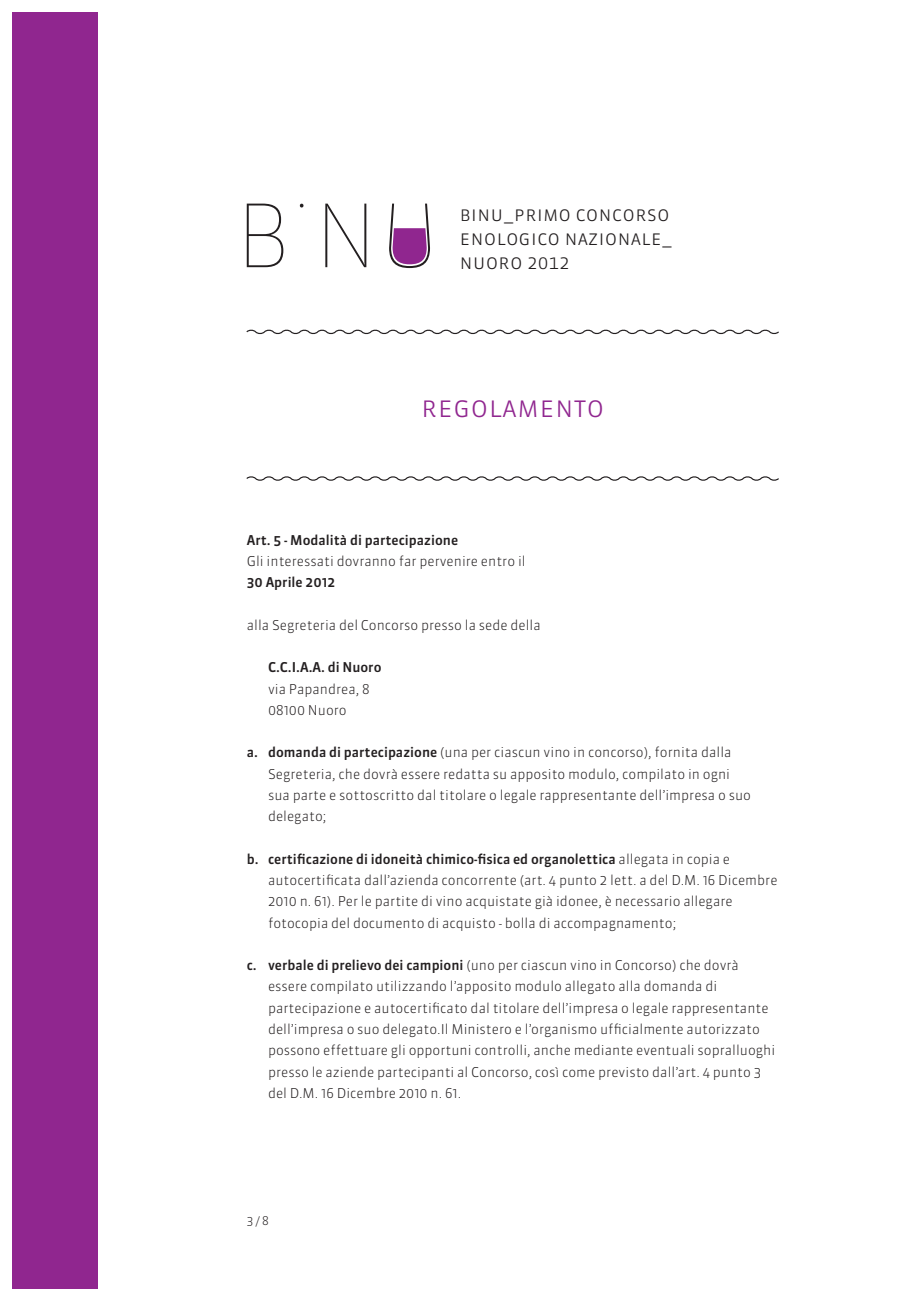
<style>
.page{position:relative;width:919px;height:1302px;background:#fff}
.page>*{position:absolute;margin:0;border:0;box-sizing:border-box;transform-origin:0 0}
.t1{font:30px "Sanuk Light SC";color:#90268f}
.t2{font:21px/24px "Sanuk Light SC";color:#231f20}
.t3{font:300 13.5px/21.3px "Sanuk";color:#231f20}
.t4{font:500 13.5px "Sanuk";color:#231f20}
.t5{font:300 12px "Sanuk";color:#231f20}
.s1{font-weight:500}
</style>
<div class="page">
<svg style="left:247px;top:203px;width:36px;height:64px"></svg>
<svg style="left:325px;top:203px;width:41px;height:64px"></svg>
<svg style="left:389px;top:203px;width:41px;height:65px"></svg>
<svg style="left:246px;top:329px;width:533px;height:6px"></svg>
<svg style="left:246px;top:476px;width:533px;height:5px"></svg>
<div style="left:13px;top:13px;width:85px;height:1275px;background:#90268f"></div>
<h2 class="t2" style="left:459px;top:201px;width:214px">binu_primo concorso enologico nazionale_ nuoro 2012</h2>
<h1 class="t1" style="left:421px;top:389px;width:185px">regolamento</h1>
<p class="t4" style="left:247px;top:531px;width:213px">Art. 5 - Modalità di partecipazione</p>
<p class="t3" style="left:247px;top:550px;width:280px">Gli interessati dovranno far pervenire entro il</p>
<p class="t4" style="left:247px;top:574px;width:90px">30 Aprile 2012</p>
<p class="t3" style="left:247px;top:614px;width:295px">alla Segreteria del Concorso presso la sede della</p>
<p class="t4" style="left:268px;top:659px;width:115px">C.C.I.A.A. di Nuoro</p>
<p class="t3" style="left:268px;top:678px;width:103px">via Papandrea, 8<br>08100 Nuoro</p>
<p class="t3" style="left:268px;top:741px;width:484px;text-indent:-21px"><span class="s1">a. domanda di partecipazione</span> (una per ciascun vino in concorso), fornita dalla Segreteria, che dovrà essere redatta su apposito modulo, compilato in ogni sua parte e sottoscritto dal titolare o legale rappresentante dell’impresa o suo delegato;</p>
<p class="t3" style="left:268px;top:848px;width:511px;text-indent:-21px"><span class="s1">b. certificazione di idoneità chimico-fisica ed organolettica</span> allegata in copia e autocertificata dall’azienda concorrente (art. 4 punto 2 lett. a del D.M. 16 Dicembre 2010 n. 61). Per le partite di vino acquistate già idonee, è necessario allegare fotocopia del documento di acquisto - bolla di accompagnamento;</p>
<p class="t3" style="left:268px;top:954px;width:508px;text-indent:-21px"><span class="s1">c. verbale di prelievo dei campioni</span> (uno per ciascun vino in Concorso) che dovrà essere compilato utilizzando l’apposito modulo allegato alla domanda di partecipazione e autocertificato dal titolare dell’impresa o legale rappresentante dell’impresa o suo delegato.Il Ministero e l’organismo ufficialmente autorizzato possono effettuare gli opportuni controlli, anche mediante eventuali sopralluoghi presso le aziende partecipanti al Concorso, così come previsto dall’art. 4 punto 3 del D.M. 16 Dicembre 2010 n. 61.</p>
<p class="t5" style="left:247px;top:1213px;width:23px">3 / 8</p>
</div>
